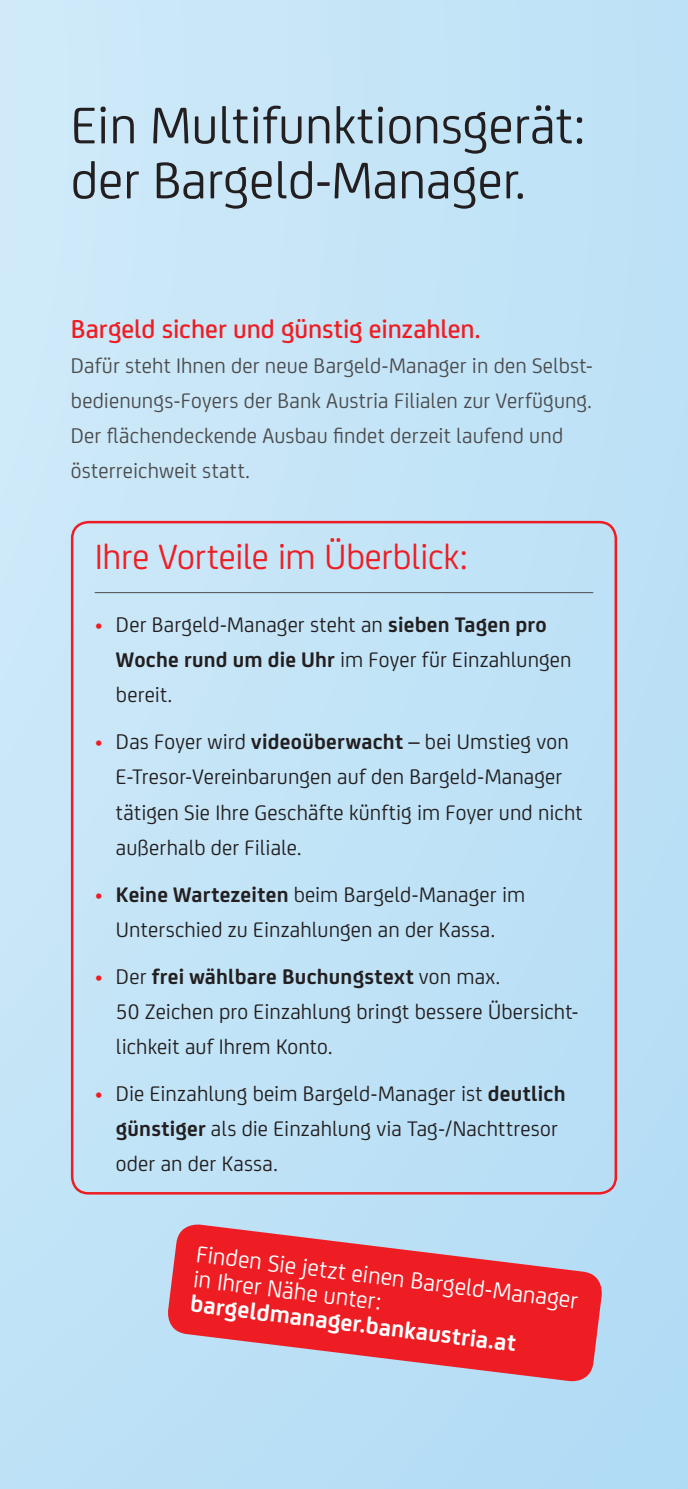
<style>
.page{position:relative;width:688px;height:1489px;background:#fff}
.page>*{position:absolute;margin:0;border:0;box-sizing:border-box;transform-origin:0 0}
.t1{font:55px/55px "FS Joey";color:#231f20}
.t2{font:37.5px "FS Joey";letter-spacing:-.01em;color:#ee1d23}
.t3{font:500 27.5px "FS Joey";color:#ee1d23}
.t4{font:25px/25px "FS Joey";color:#fff}
.t5{font:700 25px "FS Joey";color:#fff}
.t6{font:22.5px/35px "FS Joey";letter-spacing:.005em;color:#231f20}
.t7{font:22.5px/35px "FS Joey";letter-spacing:.005em;color:#4b4c4d}
.s1{color:#ee1d23}
.s2{font-weight:700}
</style>
<div class="page">
<div style="left:0;top:0;width:687px;height:1488px;background:linear-gradient(to right,#cae6f7,#badef4)"></div>
<hr style="left:95px;top:592px;width:498px;height:1px;background:#4b4c4d">
<svg style="left:165px;top:1221px;width:439px;height:162px;fill:#ee1d23"></svg>
<h1 class="t1" style="left:71px;top:94px;width:516px">Ein Multifunktionsgerät: der Bargeld-Manager.</h1>
<p class="t3" style="left:71px;top:309px;width:411px">Bargeld sicher und günstig einzahlen.</p>
<p class="t7" style="left:71px;top:347px;width:522px">Dafür steht Ihnen der neue Bargeld-Manager in den Selbst&shy;bedienungs-Foyers der Bank Austria Filialen zur Verfügung.<br>Der flächendeckende Ausbau findet derzeit laufend und österreichweit statt.</p>
<h2 class="t2" style="left:95px;top:530px;width:375px">Ihre Vorteile im Überblick:</h2>
<p class="t6" style="left:116px;top:606px;width:457px;text-indent:-21px"><span class="s1">•</span> Der Bargeld-Manager steht an <span class="s2">sieben Tagen pro<br>Woche rund um die Uhr</span> im Foyer für Einzahlungen bereit.</p>
<p class="t6" style="left:116px;top:723px;width:468px;text-indent:-21px"><span class="s1">•</span> Das Foyer wird <span class="s2">videoüberwacht</span> – bei Umstieg von E-Tresor-Vereinbarungen auf den Bargeld-Manager tätigen Sie Ihre Geschäfte künftig im Foyer und nicht außerhalb der Filiale.</p>
<p class="t6" style="left:95px;top:875px;width:432px;text-align:center"><span class="s1">•</span> <span class="s2">Keine Wartezeiten</span> beim Bargeld-Manager im<br>Unterschied zu Einzahlungen an der Kassa.</p>
<p class="t6" style="left:116px;top:957px;width:464px;text-indent:-21px"><span class="s1">•</span> Der <span class="s2">frei wählbare Buchungstext</span> von max.<br>50 Zeichen pro Einzahlung bringt bessere Übersicht&shy;lichkeit auf Ihrem Konto.</p>
<p class="t6" style="left:116px;top:1074px;width:451px;text-indent:-21px"><span class="s1">•</span> Die Einzahlung beim Bargeld-Manager ist <span class="s2">deutlich günstiger</span> als die Einzahlung via Tag-/Nachttresor oder an der Kassa.</p>
<p class="t4" style="left:198px;top:1239px;width:385px;rotate:7deg">Finden Sie jetzt einen Bargeld-Manager in Ihrer Nähe unter:</p>
<p class="t5" style="left:193px;top:1284px;width:329px;rotate:7deg">bargeldmanager.bankaustria.at</p>
</div>
